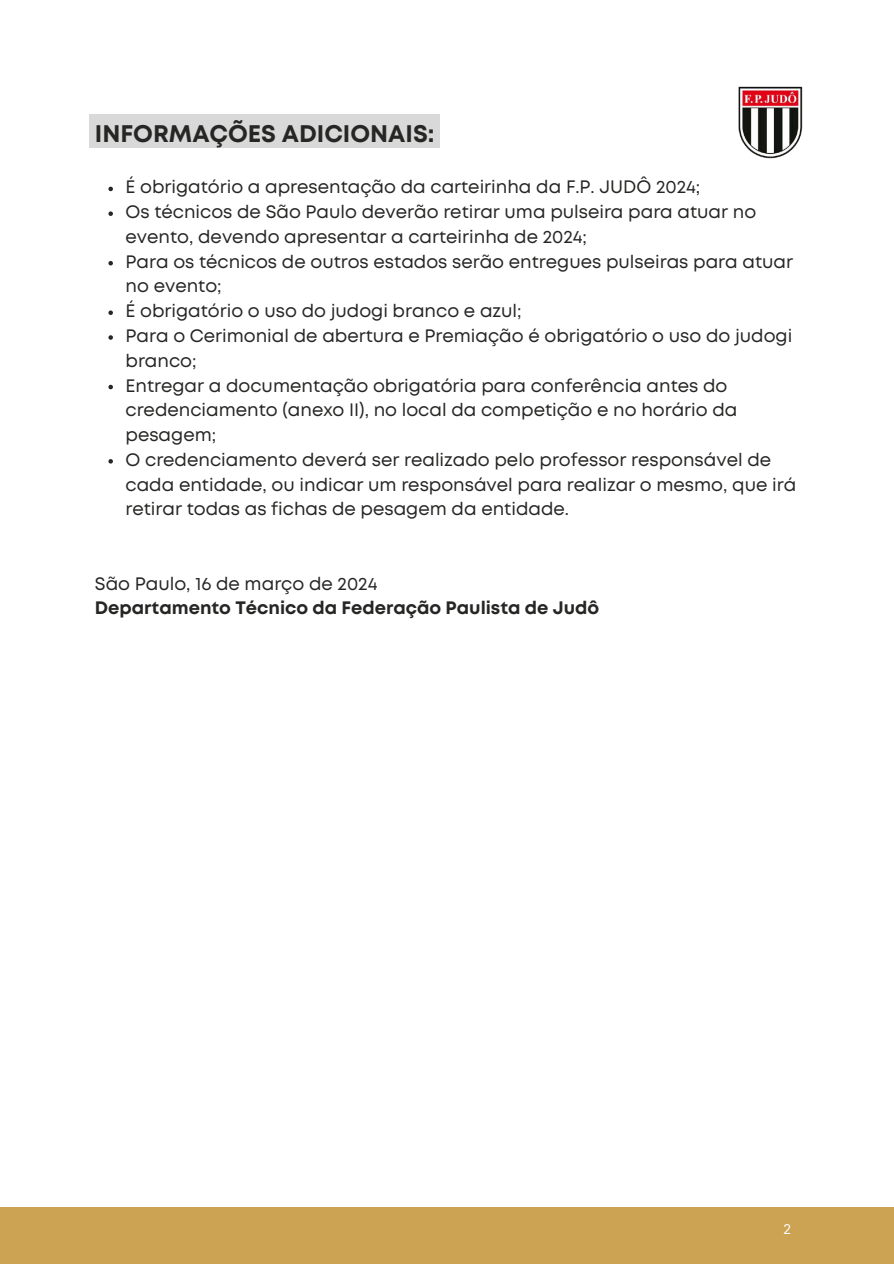
<style>
.page{position:relative;width:894px;height:1264px;background:#fff}
.page>*{position:absolute;margin:0;border:0;box-sizing:border-box;transform-origin:0 0}
.t1{font:700 24px "Mont";color:#262625}
.t2{font:18px/24.8px "Mont";color:#262625}
.t3{font:700 18px "Mont";color:#262625}
.t4{font:13.5px "Inter";color:#fff}
</style>
<div class="page">
<div style="left:0;top:1207px;width:893px;height:56px;background:#cca352"></div>
<img style="left:738px;top:86px;width:65px;height:73px">
<div style="left:89px;top:115px;width:351px;height:33px;background:#d9d9d9"></div>
<svg style="left:108px;top:187px;width:5px;height:4px"></svg>
<svg style="left:108px;top:211px;width:5px;height:5px"></svg>
<svg style="left:108px;top:261px;width:5px;height:4px"></svg>
<svg style="left:108px;top:310px;width:5px;height:5px"></svg>
<svg style="left:108px;top:335px;width:5px;height:5px"></svg>
<svg style="left:108px;top:385px;width:5px;height:4px"></svg>
<svg style="left:108px;top:459px;width:5px;height:4px"></svg>
<h1 class="t1" style="left:95px;top:124px;width:341px">INFORMAÇÕES ADICIONAIS:</h1>
<p class="t2" style="left:125px;top:176px;width:672px">É obrigatório a apresentação da carteirinha da F.P. JUDÔ 2024;<br>Os técnicos de São Paulo deverão retirar uma pulseira para atuar no evento, devendo apresentar a carteirinha de 2024;<br>Para os técnicos de outros estados serão entregues pulseiras para atuar no evento;<br>É obrigatório o uso do judogi branco e azul;<br>Para o Cerimonial de abertura e Premiação é obrigatório o uso do judogi branco;<br>Entregar a documentação obrigatória para conferência antes do credenciamento (anexo II), no local da competição e no horário da pesagem;<br>O credenciamento deverá ser realizado pelo professor responsável de cada entidade, ou indicar um responsável para realizar o mesmo, que irá retirar todas as fichas de pesagem da entidade.</p>
<p class="t2" style="left:95px;top:572px;width:284px">São Paulo, 16 de março de 2024</p>
<p class="t3" style="left:95px;top:601px;width:505px">Departamento Técnico da Federação Paulista de Judô</p>
<p class="t4" style="left:782px;top:1220px;width:10px">2</p>
</div>
